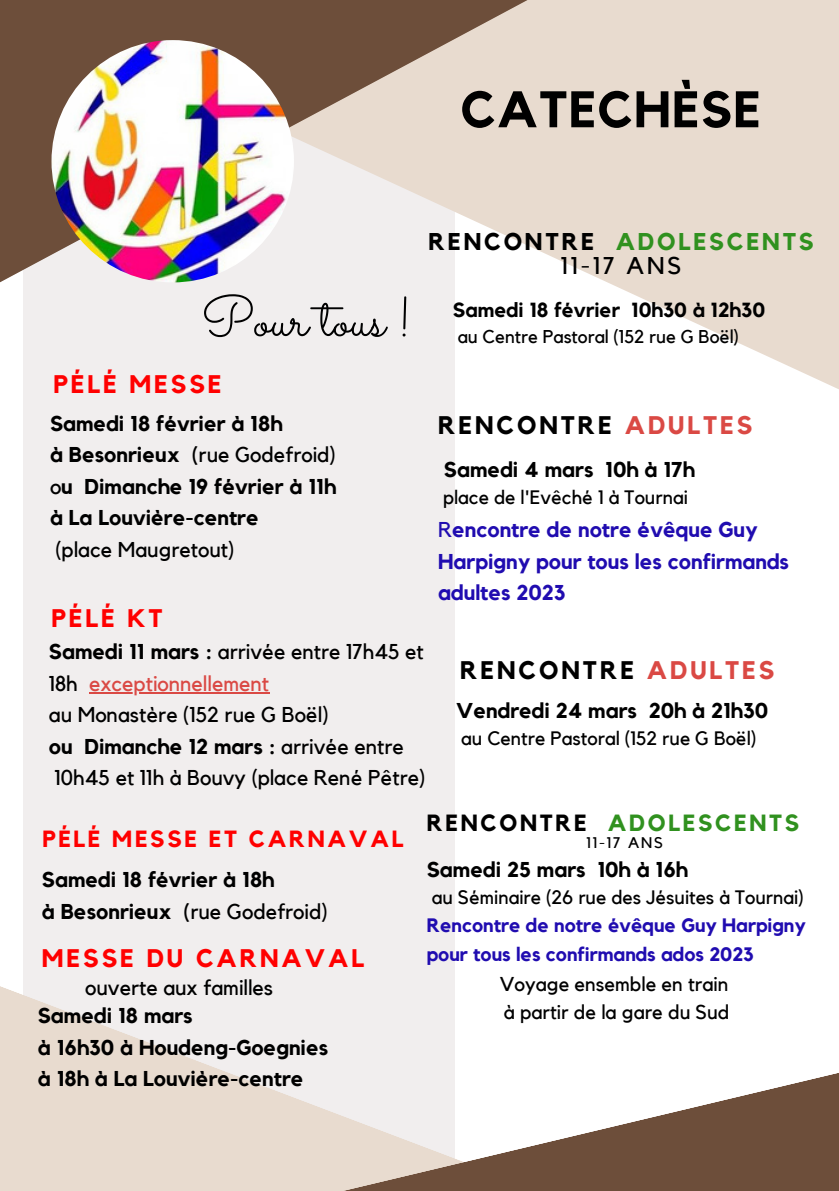
<style>
.page{position:relative;width:839px;height:1191px;background:#fff}
.page>*{position:absolute;margin:0;border:0;box-sizing:border-box;transform-origin:0 0}
.t1{font:56px "Sacramento";color:#000}
.t2{font:700 50.8px "Kollektif";letter-spacing:.025em;color:#000}
.t3{font:700 25.4px "Kollektif";letter-spacing:.115em;color:#000}
.t4{font:700 25.4px "Kollektif";letter-spacing:.115em;color:#f00}
.t5{font:700 24.2px/24px "Kollektif";letter-spacing:.115em;color:#30911f;text-align:center}
.t6{font:700 23.4px "Kollektif";letter-spacing:.115em;color:#30911f}
.t7{font:700 23.4px "Kollektif";letter-spacing:.115em;color:#f00}
.t8{font:700 21.4px/31.6px "Kollektif";color:#000}
.t9{font:21.4px/31.6px "Kollektif";color:#000}
.t10{font:700 21.4px/31.6px "Kollektif";color:#200cb0}
.t11{font:700 20.4px "Kollektif";color:#000}
.t12{font:20px/28.4px "Kollektif";color:#000}
.t13{font:19.4px "Kollektif";color:#000}
.t14{font:700 19.4px/28.4px "Kollektif";color:#200cb0}
.t15{font:18.4px "Kollektif";color:#000}
.t16{font:15.4px "Kollektif";letter-spacing:.115em;color:#000}
.s1{color:#000}
.s2{font-weight:400;color:#000}
.s3{font-weight:400}
.s4{font-weight:700}
.s5{color:#da4944}
</style>
<div class="page">
<div style="left:23px;top:121px;width:431px;height:1046px;background:#f1eeee"></div>
<svg style="left:0;top:975px;width:455px;height:216px;fill:#e8dbcf"></svg>
<svg style="left:341px;top:1069px;width:497px;height:122px"></svg>
<svg style="left:454px;top:0;width:384px;height:487px;fill:#e8dbcf"></svg>
<svg style="left:0;top:0;width:539px;height:292px"></svg>
<img style="left:51px;top:40px;width:243px;height:242px;border-radius:50%">
<hr style="left:89px;top:692px;width:180px;height:2px;background:#da4944">
<h2 class="t2" style="left:460px;top:86px;width:302px">CATECHÈSE</h2>
<h1 class="t1" style="left:201px;top:284px;width:212px">Pour tous !</h1>
<p class="t4" style="left:53px;top:372px;width:169px">PÉLÉ MESSE</p>
<p class="t5" style="left:428px;top:231px;width:387px"><span class="s1">RENCONTRE</span> ADOLESCENTS<br><span class="s2">11-17 ANS</span></p>
<p class="t11" style="left:453px;top:301px;width:314px">Samedi 18 février 10h30 à 12h30</p>
<p class="t15" style="left:457px;top:328px;width:283px">au Centre Pastoral (152 rue G Boël)</p>
<p class="t8" style="left:50px;top:409px;width:288px">Samedi 18 février à 18h<br>à Besonrieux (<span class="s3">rue Godefroid) o</span>u Dimanche 19 février à 11h à La Louvière-centre</p>
<p class="t9" style="left:56px;top:535px;width:180px">(place Maugretout)</p>
<p class="t4" style="left:51px;top:606px;width:113px">PÉLÉ KT</p>
<p class="t9" style="left:49px;top:637px;width:378px"><span class="s4">Samedi 11 mars :</span> arrivée entre 17h45 et<br>18h <span class="s5">exceptionnellement<br></span>au Monastère (152 rue G Boël)<br><span class="s4">ou Dimanche 12 mars :</span> arrivée entre<br>10h45 et 11h à Bouvy (place René Pêtre)</p>
<p class="t3" style="left:438px;top:413px;width:316px">RENCONTRE <span class="s5">ADULTES</span></p>
<p class="t8" style="left:444px;top:455px;width:252px">Samedi 4 mars 10h à 17h</p>
<p class="t13" style="left:443px;top:489px;width:246px">place de l'Evêché 1 à Tournai</p>
<p class="t10" style="left:438px;top:515px;width:352px"><span class="s3">R</span>encontre de notre évêque Guy<br>Harpigny pour tous les confirmands adultes 2023</p>
<p class="t3" style="left:460px;top:658px;width:316px">RENCONTRE <span class="s5">ADULTES</span></p>
<p class="t8" style="left:456px;top:696px;width:313px">Vendredi 24 mars 20h à 21h30</p>
<p class="t13" style="left:461px;top:729px;width:297px">au Centre Pastoral (152 rue G Boël)</p>
<p class="t7" style="left:42px;top:828px;width:362px">PÉLÉ MESSE ET CARNAVAL</p>
<p class="t8" style="left:42px;top:865px;width:287px">Samedi 18 février à 18h<br>à Besonrieux (<span class="s3">rue Godefroid)</span></p>
<p class="t4" style="left:42px;top:946px;width:324px">MESSE DU CARNAVAL</p>
<p class="t9" style="left:85px;top:972px;width:189px">ouverte aux familles</p>
<p class="t8" style="left:38px;top:1001px;width:292px">Samedi 18 mars<br>à 16h30 à Houdeng-Goegnies à 18h à La Louvière-centre</p>
<p class="t6" style="left:427px;top:812px;width:374px"><span class="s1">RENCONTRE</span> ADOLESCENTS</p>
<p class="t16" style="left:586px;top:836px;width:78px">11-17 ANS</p>
<p class="t8" style="left:427px;top:854px;width:263px">Samedi 25 mars 10h à 16h</p>
<p class="t13" style="left:432px;top:888px;width:374px">au Séminaire (26 rue des Jésuites à Tournai)</p>
<p class="t14" style="left:427px;top:912px;width:380px">Rencontre de notre évêque Guy Harpigny pour tous les confirmands ados 2023</p>
<p class="t12" style="left:500px;top:970px;width:231px">Voyage ensemble en train à partir de la gare du Sud</p>
</div>
